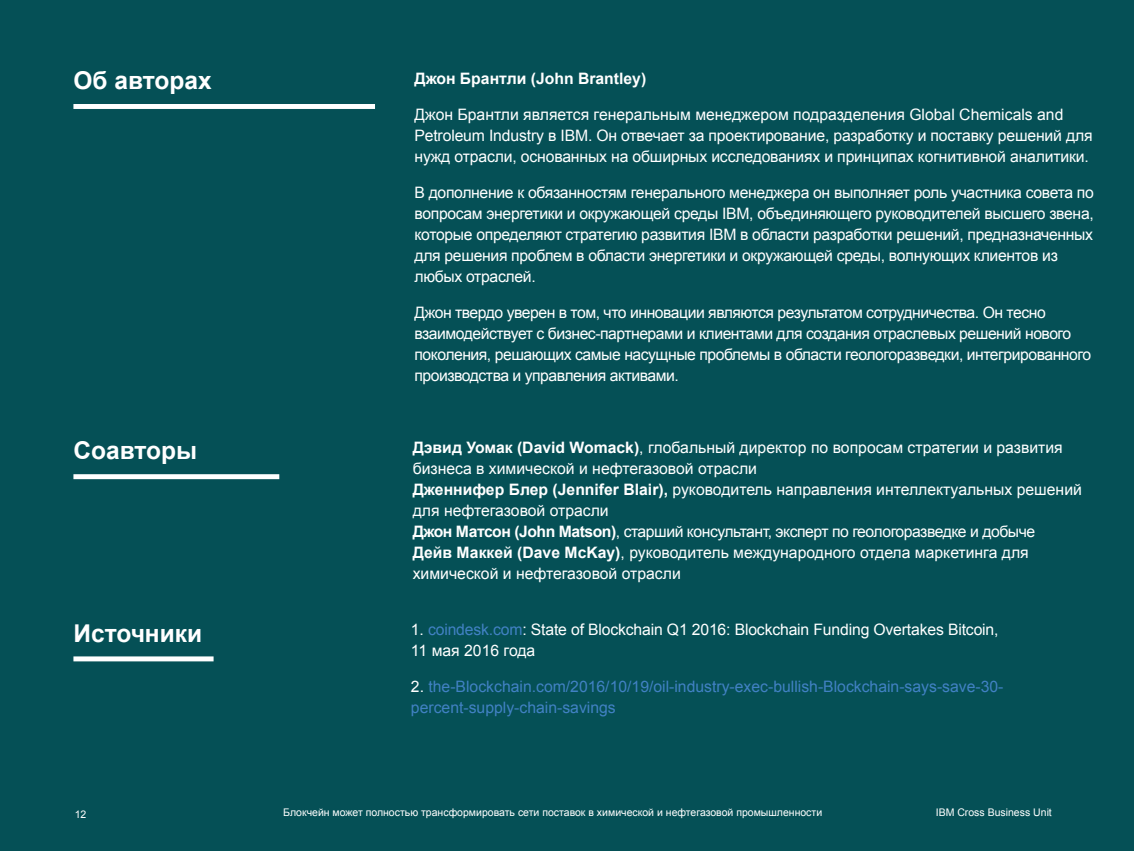
<style>
.page{position:relative;width:1134px;height:851px;background:#fff}
.page>*{position:absolute;margin:0;border:0;box-sizing:border-box;transform-origin:0 0}
.Subhead{font:700 24.5px "Arial";color:#fff}
.Bodywhite{font:15.75px/21px "Arial";letter-spacing:-.02em;color:#fff}
.Bodywhite-2{font:15.75px/21px "Arial";color:#fff}
.Bodywhite-3{font:15.75px/21px "Arial";color:#4181c3}
.Bodywhite-4{font:700 15.75px "Arial";color:#fff}
.Master{font:10.5px "Arial";color:#fff}
.s1{font-weight:700}
.s2{color:#4181c3}
.s3{color:#fff}
</style>
<div class="page">
<div style="left:0;top:0;width:1134px;height:850px;background:#055056"></div>
<div style="left:73px;top:104px;width:302px;height:5px;background:#fff"></div>
<div style="left:73px;top:474px;width:206px;height:5px;background:#fff"></div>
<div style="left:73px;top:656px;width:141px;height:5px;background:#fff"></div>
<p class="Subhead" style="left:73px;top:64px;width:140px">Об авторах</p>
<p class="Bodywhite-4" style="left:414px;top:68px;width:233px">Джон Брантли (John Brantley)</p>
<p class="Bodywhite" style="left:414px;top:104px;width:680px">Джон Брантли является генеральным менеджером подразделения Global Chemicals and<br>Petroleum Industry в IBM. Он отвечает за проектирование, разработку и поставку решений для нужд отрасли, основанных на обширных исследованиях и принципах когнитивной аналитики.</p>
<p class="Bodywhite" style="left:414px;top:182px;width:681px">В дополнение к обязанностям генерального менеджера он выполняет роль участника совета по вопросам энергетики и окружающей среды IBM, объединяющего руководителей высшего звена, которые определяют стратегию развития IBM в области разработки решений, предназначенных для решения проблем в области энергетики и окружающей среды, волнующих клиентов из любых отраслей.</p>
<p class="Bodywhite" style="left:414px;top:302px;width:678px">Джон твердо уверен в том, что инновации являются результатом сотрудничества. Он тесно взаимодействует с бизнес-партнерами и клиентами для создания отраслевых решений нового поколения, решающих самые насущные проблемы в области геологоразведки, интегрированного производства и управления активами.</p>
<p class="Subhead" style="left:73px;top:434px;width:125px">Соавторы</p>
<p class="Bodywhite-2" style="left:413px;top:436px;width:671px"><span class="s1">Дэвид Уомак (David Womack)</span>, глобальный директор по вопросам стратегии и развития бизнеса в химической и нефтегазовой отрасли<br><span class="s1">Дженнифер Блер (Jennifer Blair),</span> руководитель направления интеллектуальных решений для нефтегазовой отрасли<br><span class="s1">Джон Матсон (John Matson)</span>, старший консультант, эксперт по геологоразведке и добыче<br><span class="s1">Дейв Маккей (Dave McKay)</span>, руководитель международного отдела маркетинга для химической и нефтегазовой отрасли</p>
<p class="Subhead" style="left:73px;top:616px;width:130px">Источники</p>
<p class="Bodywhite" style="left:411px;top:618px;width:589px">1. <span class="s2">coindesk.com</span>: State of Blockchain Q1 2016: Blockchain Funding Overtakes Bitcoin,<br>11 мая 2016 года</p>
<p class="Bodywhite-3" style="left:411px;top:675px;width:594px"><span class="s3">2.</span> the-Blockchain.com/2016/10/19/oil-industry-exec-bullish-Blockchain-says-save-30- percent-supply-chain-savings</p>
<p class="Master" style="left:75px;top:806px;width:13px">12</p>
<p class="Master" style="left:283px;top:804px;width:541px">Блокчейн может полностью трансформировать сети поставок в химической и нефтегазовой промышленности</p>
<p class="Master" style="left:936px;top:804px;width:118px">IBM Cross Business Unit</p>
</div>
